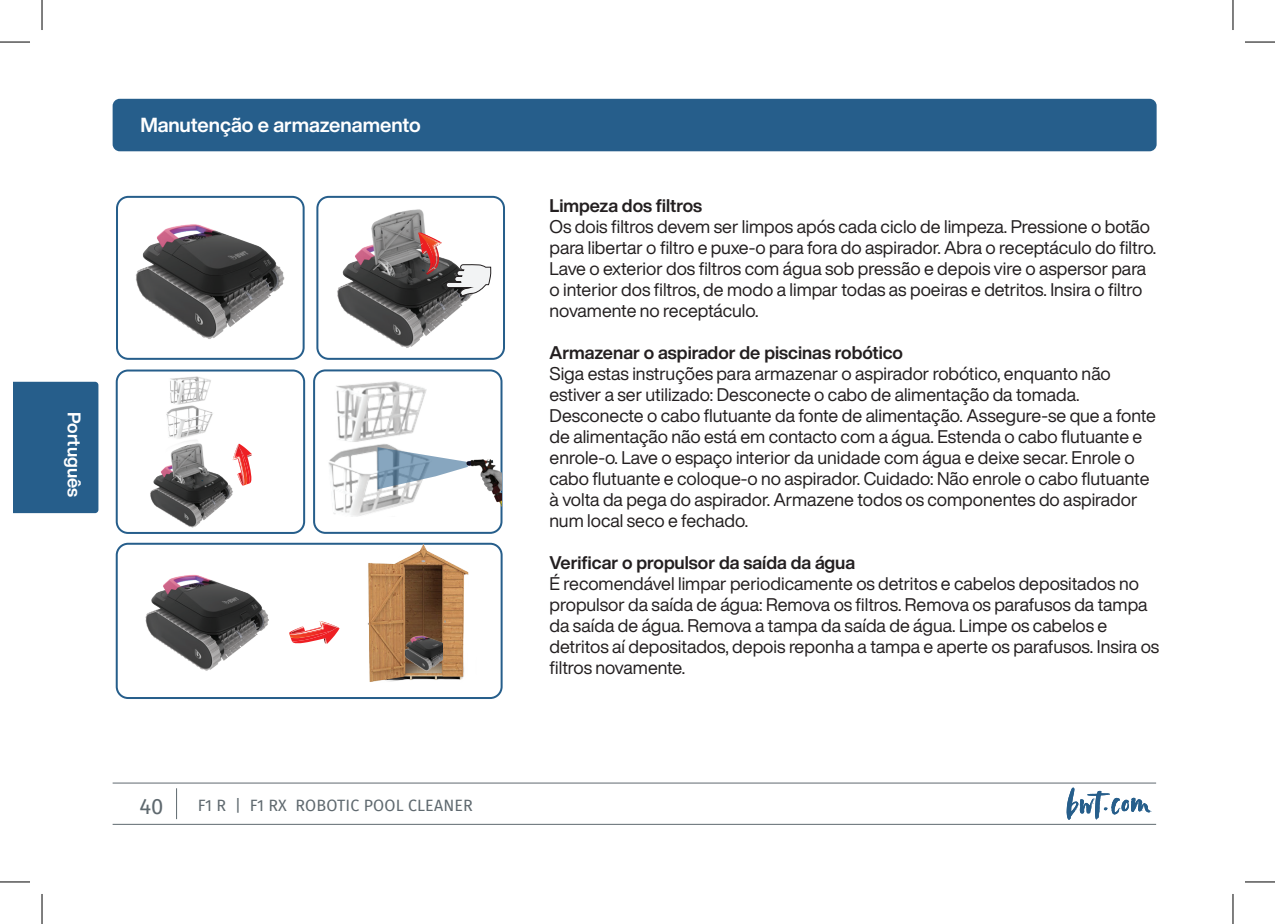
<style>
.page{position:relative;width:1275px;height:924px;background:#fff}
.page>*{position:absolute;margin:0;border:0;box-sizing:border-box;transform-origin:0 0}
.t1{font:22px "Fira Sans";color:#5f696f}
.t2{font:700 20px "Helvetica Now Display";color:#fff}
.t3{font:18px/21px "Helvetica Now Display";color:#231f20}
.t4{font:700 18px "Helvetica Now Display";color:#231f20}
.t5{font:700 18px "Helvetica Now Display";color:#fff}
.t6{font:16px "Fira Sans";letter-spacing:.01em;color:#5f696f}
</style>
<div class="page">
<div style="left:14px;top:381px;width:84px;height:132px;background:#265e8b"></div>
<hr style="left:113px;top:823px;width:1043px;height:1px;background:#5f696f">
<hr style="left:113px;top:782px;width:1043px;height:1px;background:#5f696f">
<hr style="left:176px;top:787px;width:1px;height:31px;background:#5f696f">
<svg style="left:1066px;top:787px;width:84px;height:32px"></svg>
<div style="left:113px;top:99px;width:1043px;height:52px;background:#265e8b;border-radius:7px"></div>
<img style="left:117px;top:224px;width:182px;height:134px">
<div style="left:116px;top:196px;width:189px;height:163px;border:2px solid #265e8b;border-radius:11px"></div>
<div style="left:316px;top:196px;width:189px;height:163px;border:2px solid #265e8b;border-radius:11px"></div>
<div style="left:313px;top:369px;width:189px;height:164px;border:2px solid #265e8b;border-radius:11px"></div>
<div style="left:116px;top:369px;width:189px;height:164px;border:2px solid #265e8b;border-radius:11px"></div>
<div style="left:116px;top:542px;width:386px;height:156px;border:2px solid #265e8b;border-radius:11px"></div>
<img style="left:342px;top:542px;width:150px;height:140px">
<svg style="left:289px;top:621px;width:51px;height:23px"></svg>
<img style="left:134px;top:371px;width:121px;height:163px">
<img style="left:328px;top:381px;width:99px;height:135px">
<svg style="left:377px;top:447px;width:88px;height:42px"></svg>
<img style="left:405px;top:631px;width:37px;height:47px">
<img style="left:145px;top:574px;width:124px;height:97px">
<img style="left:316px;top:197px;width:183px;height:161px">
<svg style="left:418px;top:232px;width:73px;height:64px"></svg>
<img style="left:465px;top:452px;width:37px;height:54px">
<hr style="left:0;top:42px;width:30px;height:1px;background:#000">
<hr style="left:1245px;top:42px;width:30px;height:1px;background:#000">
<hr style="left:0;top:881px;width:30px;height:1px;background:#000">
<hr style="left:1245px;top:881px;width:30px;height:1px;background:#000">
<hr style="left:42px;top:0;width:1px;height:30px;background:#000">
<hr style="left:42px;top:893px;width:1px;height:30px;background:#000">
<hr style="left:1232px;top:0;width:1px;height:30px;background:#000">
<hr style="left:1232px;top:893px;width:1px;height:30px;background:#000">
<p class="t2" style="left:140px;top:110px;width:282px">Manutenção e armazenamento</p>
<p class="t5" style="left:87px;top:412px;width:86px;rotate:90deg">Português</p>
<p class="t1" style="left:139px;top:789px;width:25px">40</p>
<p class="t6" style="left:198px;top:792px;width:277px">F1 R | F1 RX ROBOTIC POOL CLEANER</p>
<p class="t4" style="left:549px;top:193px;width:154px">Limpeza dos filtros</p>
<p class="t3" style="left:549px;top:215px;width:608px">Os dois filtros devem ser limpos após cada ciclo de limpeza. Pressione o botão para libertar o filtro e puxe-o para fora do aspirador. Abra o receptáculo do filtro.<br>Lave o exterior dos filtros com água sob pressão e depois vire o aspersor para o interior dos filtros, de modo a limpar todas as poeiras e detritos. Insira o filtro novamente no receptáculo.</p>
<p class="t4" style="left:549px;top:340px;width:355px">Armazenar o aspirador de piscinas robótico</p>
<p class="t3" style="left:549px;top:362px;width:608px">Siga estas instruções para armazenar o aspirador robótico, enquanto não estiver a ser utilizado: Desconecte o cabo de alimentação da tomada.<br>Desconecte o cabo flutuante da fonte de alimentação. Assegure-se que a fonte de alimentação não está em contacto com a água. Estenda o cabo flutuante e enrole-o. Lave o espaço interior da unidade com água e deixe secar. Enrole o cabo flutuante e coloque-o no aspirador. Cuidado: Não enrole o cabo flutuante à volta da pega do aspirador. Armazene todos os componentes do aspirador num local seco e fechado.</p>
<p class="t4" style="left:549px;top:550px;width:307px">Verificar o propulsor da saída da água</p>
<p class="t3" style="left:549px;top:572px;width:611px">É recomendável limpar periodicamente os detritos e cabelos depositados no propulsor da saída de água: Remova os filtros. Remova os parafusos da tampa da saída de água. Remova a tampa da saída de água. Limpe os cabelos e detritos aí depositados, depois reponha a tampa e aperte os parafusos. Insira os filtros novamente.</p>
</div>
